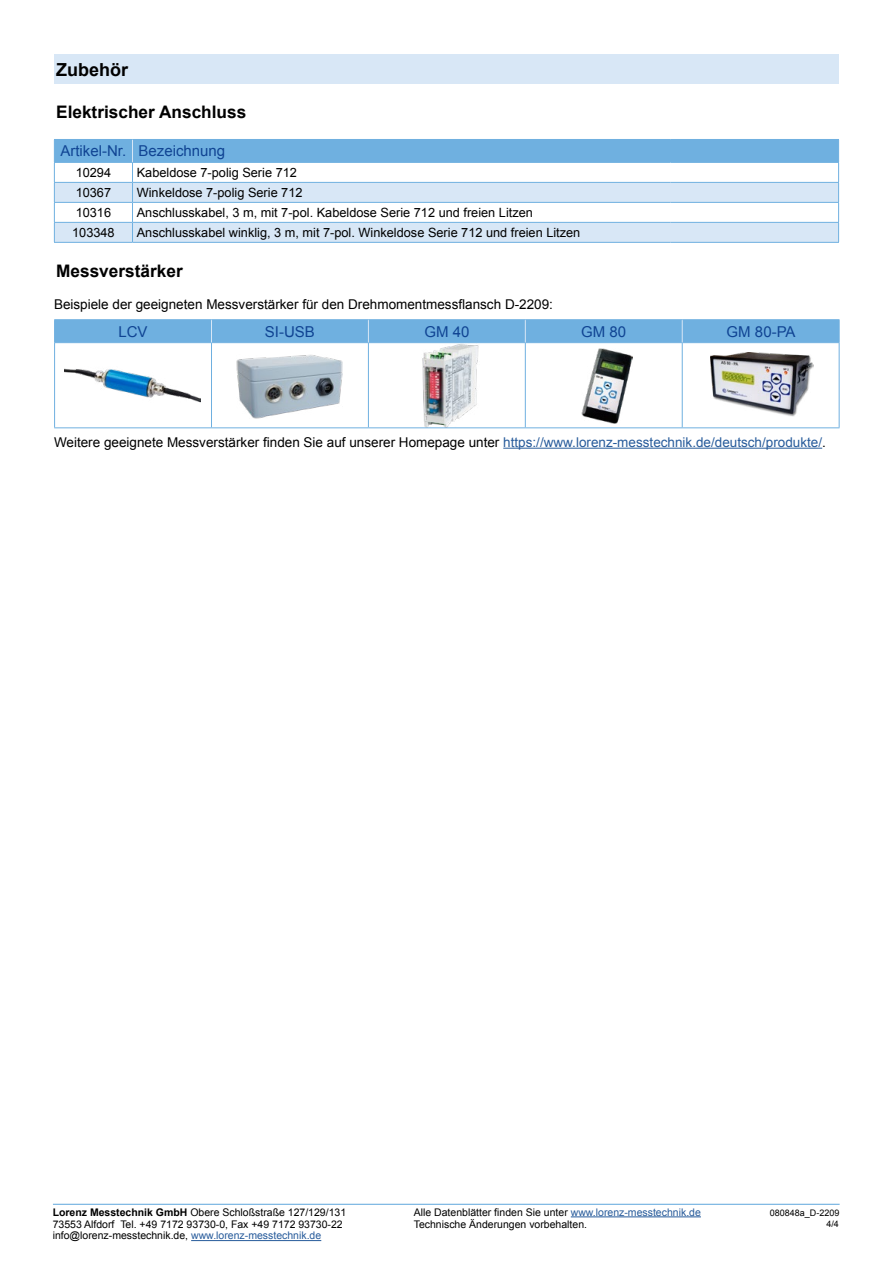
<style>
.page{position:relative;width:893px;height:1263px;background:#fff}
.page>*{position:absolute;margin:0;border:0;box-sizing:border-box;transform-origin:0 0}
.t1{font:700 18px "Arial";color:#000}
.t2{font:700 17.25px "Arial";color:#000}
.t3{font:15px "Arial";color:#104493}
.t4{font:13.5px "Arial";color:#000}
.t5{font:12.75px "Arial";color:#000}
.t6{font:10.5px/12.6px "Arial";color:#000}
.t7{font:9px "Arial";color:#000}
.s1{color:#275b9b}
.s2{font-weight:700}
</style>
<div class="page">
<hr style="left:191px;top:1240px;width:130px;height:1px;background:#275b9b">
<hr style="left:571px;top:1216px;width:130px;height:1px;background:#275b9b">
<hr style="left:53px;top:1204px;width:787px;height:1px;background:#6fb0e0">
<svg style="left:55px;top:343px;width:784px;height:84px"></svg>
<hr style="left:54px;top:319px;width:157px;height:1px;background:#6fb0e0">
<hr style="left:211px;top:319px;width:157px;height:1px;background:#6fb0e0">
<hr style="left:368px;top:319px;width:157px;height:1px;background:#6fb0e0">
<hr style="left:525px;top:319px;width:157px;height:1px;background:#6fb0e0">
<hr style="left:682px;top:319px;width:157px;height:1px;background:#6fb0e0">
<hr style="left:54px;top:343px;width:1px;height:84px;background:#6fb0e0">
<hr style="left:211px;top:343px;width:1px;height:84px;background:#6fb0e0">
<hr style="left:368px;top:343px;width:1px;height:84px;background:#6fb0e0">
<hr style="left:525px;top:343px;width:1px;height:84px;background:#6fb0e0">
<hr style="left:682px;top:343px;width:1px;height:84px;background:#6fb0e0">
<hr style="left:839px;top:343px;width:1px;height:84px;background:#6fb0e0">
<hr style="left:54px;top:427px;width:157px;height:1px;background:#6fb0e0">
<hr style="left:211px;top:427px;width:157px;height:1px;background:#6fb0e0">
<hr style="left:368px;top:427px;width:157px;height:1px;background:#6fb0e0">
<hr style="left:525px;top:427px;width:157px;height:1px;background:#6fb0e0">
<hr style="left:682px;top:427px;width:157px;height:1px;background:#6fb0e0">
<div style="left:54px;top:320px;width:786px;height:23px;background:#6fb0e0"></div>
<img style="left:65px;top:367px;width:136px;height:38px">
<img style="left:236px;top:355px;width:106px;height:64px">
<img style="left:421px;top:343px;width:58px;height:84px">
<img style="left:581px;top:348px;width:51px;height:75px">
<img style="left:710px;top:352px;width:104px;height:65px">
<hr style="left:503px;top:448px;width:319px;height:1px;background:#275b9b">
<div style="left:54px;top:54px;width:785px;height:30px;background:#d8e7f6"></div>
<hr style="left:54px;top:242px;width:78px;height:1px;background:#6fb0e0">
<hr style="left:132px;top:242px;width:538px;height:1px;background:#6fb0e0">
<hr style="left:670px;top:242px;width:169px;height:1px;background:#6fb0e0">
<svg style="left:54px;top:139px;width:785px;height:103px"></svg>
<h1 class="t1" style="left:56px;top:57px;width:74px">Zubehör</h1>
<h2 class="t2" style="left:56px;top:100px;width:192px">Elektrischer Anschluss</h2>
<h3 class="t3" style="left:60px;top:141px;width:166px">Artikel-Nr. Bezeichnung</h3>
<p class="t5" style="left:76px;top:164px;width:37px">10294</p>
<p class="t5" style="left:137px;top:164px;width:162px">Kabeldose 7-polig Serie 712</p>
<p class="t5" style="left:76px;top:184px;width:37px">10367</p>
<p class="t5" style="left:137px;top:184px;width:167px">Winkeldose 7-polig Serie 712</p>
<p class="t5" style="left:76px;top:204px;width:37px">10316</p>
<p class="t5" style="left:137px;top:204px;width:398px">Anschlusskabel, 3 m, mit 7-pol. Kabeldose Serie 712 und freien Litzen</p>
<p class="t5" style="left:72px;top:224px;width:44px">103348</p>
<p class="t5" style="left:137px;top:224px;width:445px">Anschlusskabel winklig, 3 m, mit 7-pol. Winkeldose Serie 712 und freien Litzen</p>
<h2 class="t2" style="left:56px;top:260px;width:128px">Messverstärker</h2>
<p class="t4" style="left:54px;top:296px;width:500px">Beispiele der geeigneten Messverstärker für den Drehmomentmessflansch D-2209:</p>
<h3 class="t3" style="left:118px;top:322px;width:31px">LCV</h3>
<h3 class="t3" style="left:265px;top:322px;width:52px">SI-USB</h3>
<h3 class="t3" style="left:424px;top:322px;width:47px">GM 40</h3>
<h3 class="t3" style="left:581px;top:322px;width:47px">GM 80</h3>
<h3 class="t3" style="left:727px;top:322px;width:70px">GM 80-PA</h3>
<p class="t4" style="left:54px;top:433px;width:773px">Weitere geeignete Messverstärker finden Sie auf unserer Homepage unter <span class="s1">https://www.lorenz-messtechnik.de/deutsch/produkte/</span>.</p>
<p class="t6" style="left:53px;top:1206px;width:295px"><span class="s2">Lorenz Messtechnik GmbH</span> Obere Schloßstraße 127/129/131<br>73553 Alfdorf Tel. +49 7172 93730-0, Fax +49 7172 93730-22</p>
<p class="t6" style="left:53px;top:1229px;width:270px">info@lorenz-messtechnik.de, <span class="s1">www.lorenz-messtechnik.de</span></p>
<p class="t6" style="left:414px;top:1206px;width:289px">Alle Datenblätter finden Sie unter <span class="s1">www.lorenz-messtechnik.de<br></span>Technische Änderungen vorbehalten.</p>
<p class="t7" style="left:770px;top:1206px;width:71px">080848a_D-2209</p>
<p class="t7" style="left:826px;top:1218px;width:14px">4/4</p>
</div>
